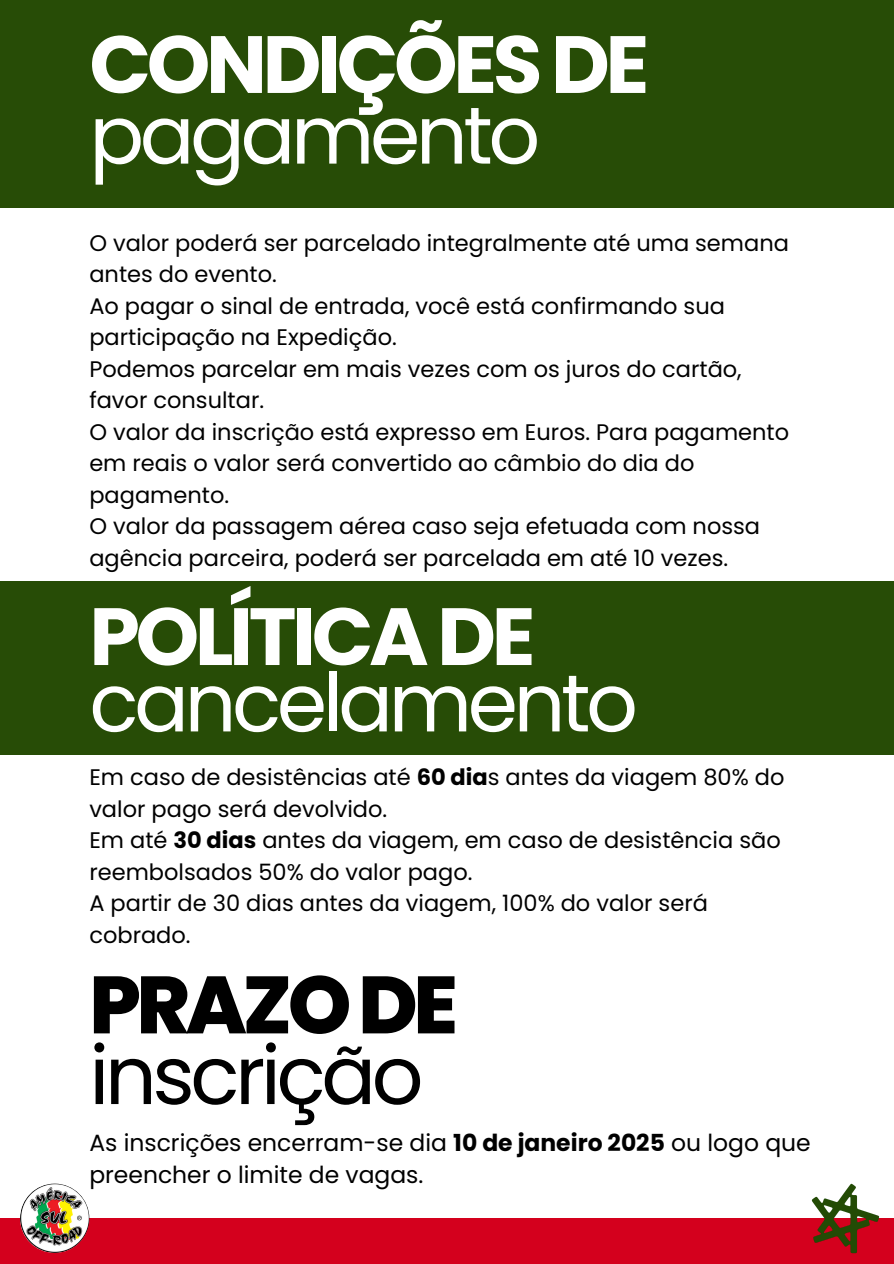
<style>
.page{position:relative;width:894px;height:1264px;background:#fff}
.page>*{position:absolute;margin:0;border:0;box-sizing:border-box;transform-origin:0 0}
.t1{font:700 81px "Poppins";letter-spacing:-.055em;color:#fff}
.t2{font:81px "Poppins";letter-spacing:-.055em;color:#fff}
.t3{font:81px "Poppins";letter-spacing:-.055em;color:#000}
.t4{font:800 81px "Poppins";letter-spacing:-.055em;color:#000}
.t5{font:23.4px/32.7px "Poppins";color:#000}
.t6{font:22.5px/31.5px "Poppins";color:#000}
.s1{font-weight:700}
</style>
<div class="page">
<div style="left:0;top:0;width:893px;height:207px;background:#274c06"></div>
<div style="left:0;top:1218px;width:893px;height:45px;background:#d4001d"></div>
<img style="left:811px;top:1183px;width:69px;height:71px">
<img style="left:20px;top:1183px;width:69px;height:69px;border-radius:50%">
<div style="left:0;top:581px;width:893px;height:174px;background:#274c06"></div>
<h1 class="t1" style="left:89px;top:8px;width:561px">CONDIÇÕES DE</h1>
<h2 class="t2" style="left:89px;top:78px;width:452px">pagamento</h2>
<p class="t6" style="left:89px;top:227px;width:701px">O valor poderá ser parcelado integralmente até uma semana antes do evento.</p>
<p class="t6" style="left:89px;top:290px;width:637px">Ao pagar o sinal de entrada, você está confirmando sua participação na Expedição.</p>
<p class="t6" style="left:89px;top:353px;width:653px">Podemos parcelar em mais vezes com os juros do cartão, favor consultar.</p>
<p class="t6" style="left:89px;top:416px;width:701px">O valor da inscrição está expresso em Euros. Para pagamento em reais o valor será convertido ao câmbio do dia do pagamento.</p>
<p class="t6" style="left:89px;top:510px;width:672px">O valor da passagem aérea caso seja efetuada com nossa agência parceira, poderá ser parcelada em até 10 vezes.</p>
<p class="t1" style="left:89px;top:580px;width:447px">POLÍTICA DE</p>
<p class="t2" style="left:89px;top:646px;width:550px">cancelamento</p>
<p class="t6" style="left:89px;top:761px;width:696px">Em caso de desistências até <span class="s1">60 dia</span>s antes da viagem 80% do valor pago será devolvido.</p>
<p class="t6" style="left:89px;top:824px;width:692px">Em até <span class="s1">30 dias</span> antes da viagem, em caso de desistência são reembolsados 50% do valor pago.</p>
<p class="t6" style="left:89px;top:887px;width:620px">A partir de 30 dias antes da viagem, 100% do valor será cobrado.</p>
<h2 class="t4" style="left:89px;top:948px;width:370px">PRAZODE</h2>
<p class="t3" style="left:89px;top:1018px;width:335px">inscrição</p>
<h1 class="t5" style="left:89px;top:1126px;width:722px">As inscrições encerram-se dia <span class="s1">10 de janeiro 2025</span> ou logo que preencher o limite de vagas.</h1>
</div>
